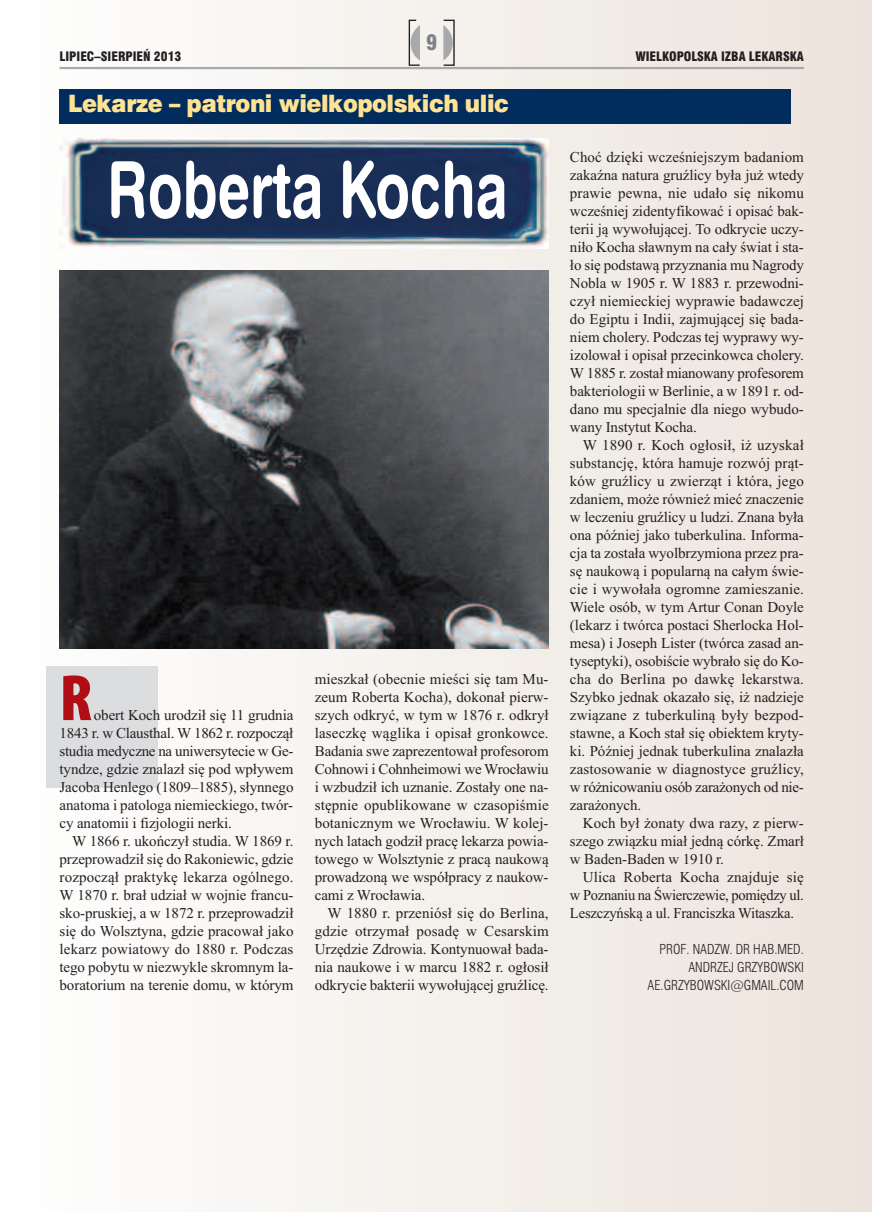
<style>
.page{position:relative;width:872px;height:1212px;background:#fff}
.page>*{position:absolute;margin:0;border:0;box-sizing:border-box;transform-origin:0 0}
.t1{font:78.15px "Swis 721 Bd Rnd EU";color:#fff;scale:.73 1}
.t2{font:900 condensed 66px "Myriad Pro";color:#b00d15}
.t3{font:24px "Swis 721 Blk EU";letter-spacing:-.02em;color:#ffe292;scale:.94 1}
.t4{font:21px "Swis 721 Blk Cn EU";color:#808285}
.t5{font:15px/18px "Times New Roman";letter-spacing:-.005em;color:#231f20;text-align:justify}
.t6{font:13.5px/18px "Swis 721 Lt Cn EU";color:#231f20;text-align:right}
.t7{font:12.75px "Swis 721 Blk Cn EU";color:#231f20}
</style>
<div class="page">
<div style="left:0;top:0;width:872px;height:1212px;background:linear-gradient(to right,#fdfefe,#ece3db)"></div>
<div style="left:47px;top:667px;width:111px;height:121px;background:#dcdddf"></div>
<svg style="left:443px;top:25px;width:10px;height:35px"></svg>
<svg style="left:408px;top:19px;width:13px;height:48px"></svg>
<hr style="left:60px;top:67px;width:744px;height:2px;background:#a8a9ad">
<img style="left:60px;top:138px;width:488px;height:111px">
<div style="left:60px;top:89px;width:731px;height:34px;background:#002d5e"></div>
<img style="left:60px;top:270px;width:488px;height:378px">
<h3 class="t4" style="left:426px;top:30px;width:13px">9</h3>
<p class="t7" style="left:60px;top:48px;width:123px">LIPIEC–SIERPIEŃ 2013</p>
<p class="t7" style="left:635px;top:48px;width:170px">WIELKOPOLSKA IZBA LEKARSKA</p>
<h3 class="t3" style="left:68px;top:89px;width:470px">Lekarze – patroni wielkopolskich ulic</h3>
<h1 class="t1" style="left:107px;top:142px;width:550px">Roberta Kocha</h1>
<h2 class="t2" style="left:60px;top:675px;width:34px">R</h2>
<p class="t5" style="left:60px;top:706px;width:235px;text-indent:34px">obert Koch urodził się 11 grudnia 1843 r. w Clausthal. W 1862 r. rozpoczął studia medyczne na uniwersytecie w Ge&shy;tyndze, gdzie znalazł się pod wpływem Jacoba Henlego (1809–1885), słynnego anatoma i patologa niemieckiego, twór&shy;cy anatomii i fizjologii nerki.</p>
<p class="t5" style="left:60px;top:832px;width:235px;text-indent:13px">W 1866 r. ukończył studia. W 1869 r. przeprowadził się do Rakoniewic, gdzie rozpoczął praktykę lekarza ogólnego.<br>W 1870 r. brał udział w wojnie francu&shy;sko-pruskiej, a w 1872 r. przeprowadził się do Wolsztyna, gdzie pracował jako lekarz powiatowy do 1880 r. Podczas tego pobytu w niezwykle skromnym la&shy;boratorium na terenie domu, w którym</p>
<p class="t5" style="left:315px;top:670px;width:235px">mieszkał (obecnie mieści się tam Mu&shy;zeum Roberta Kocha), dokonał pierw&shy;szych odkryć, w tym w 1876 r. odkrył laseczkę wąglika i opisał gronkowce.<br>Badania swe zaprezentował profesorom Cohnowi i Cohnheimowi we Wrocławiu i wzbudził ich uznanie. Zostały one na&shy;stępnie opublikowane w czasopiśmie botanicznym we Wrocławiu. W kolej&shy;nych latach godził pracę lekarza powia&shy;towego w Wolsztynie z pracą naukową prowadzoną we współpracy z naukow&shy;cami z Wrocławia.</p>
<p class="t5" style="left:315px;top:904px;width:235px;text-indent:13px">W 1880 r. przeniósł się do Berlina, gdzie otrzymał posadę w Cesarskim Urzędzie Zdrowia. Kontynuował bada&shy;nia naukowe i w marcu 1882 r. ogłosił odkrycie bakterii wywołującej gruźlicę.</p>
<p class="t5" style="left:570px;top:148px;width:235px">Choć dzięki wcześniejszym badaniom zakaźna natura gruźlicy była już wtedy prawie pewna, nie udało się nikomu wcześniej zidentyfikować i opisać bak&shy;terii ją wywołującej. To odkrycie uczy&shy;niło Kocha sławnym na cały świat i sta&shy;ło się podstawą przyznania mu Nagrody Nobla w 1905 r. W 1883 r. przewodni&shy;czył niemieckiej wyprawie badawczej do Egiptu i Indii, zajmującej się bada&shy;niem cholery. Podczas tej wyprawy wy&shy;izolował i opisał przecinkowca cholery.<br>W 1885 r. został mianowany profesorem bakteriologii w Berlinie, a w 1891 r. od&shy;dano mu specjalnie dla niego wybudo&shy;wany Instytut Kocha.</p>
<p class="t5" style="left:570px;top:436px;width:235px;text-indent:13px">W 1890 r. Koch ogłosił, iż uzyskał substancję, która hamuje rozwój prąt&shy;ków gruźlicy u zwierząt i która, jego zdaniem, może również mieć znaczenie w leczeniu gruźlicy u ludzi. Znana była ona później jako tuberkulina. Informa&shy;cja ta została wyolbrzymiona przez pra&shy;sę naukową i popularną na całym świe&shy;cie i wywołała ogromne zamieszanie.<br>Wiele osób, w tym Artur Conan Doyle (lekarz i twórca postaci Sherlocka Hol&shy;mesa) i Joseph Lister (twórca zasad an&shy;tyseptyki), osobiście wybrało się do Ko&shy;cha do Berlina po dawkę lekarstwa.<br>Szybko jednak okazało się, iż nadzieje związane z tuberkuliną były bezpod&shy;stawne, a Koch stał się obiektem kryty&shy;ki. Później jednak tuberkulina znalazła zastosowanie w diagnostyce gruźlicy, w różnicowaniu osób zarażonych od nie&shy;zarażonych.</p>
<p class="t5" style="left:570px;top:814px;width:235px;text-indent:13px">Koch był żonaty dwa razy, z pierw&shy;szego związku miał jedną córkę. Zmarł w Baden-Baden w 1910 r.</p>
<p class="t5" style="left:570px;top:868px;width:235px;text-indent:13px">Ulica Roberta Kocha znajduje się w Poznaniu na Świerczewie, pomiędzy ul.<br>Leszczyńską a ul. Franciszka Witaszka.</p>
<p class="t6" style="left:647px;top:940px;width:158px">PROF. NADZW. DR HAB.MED.<br>ANDRZEJ GRZYBOWSKI<br>AE.GRZYBOWSKI@GMAIL.COM</p>
</div>
